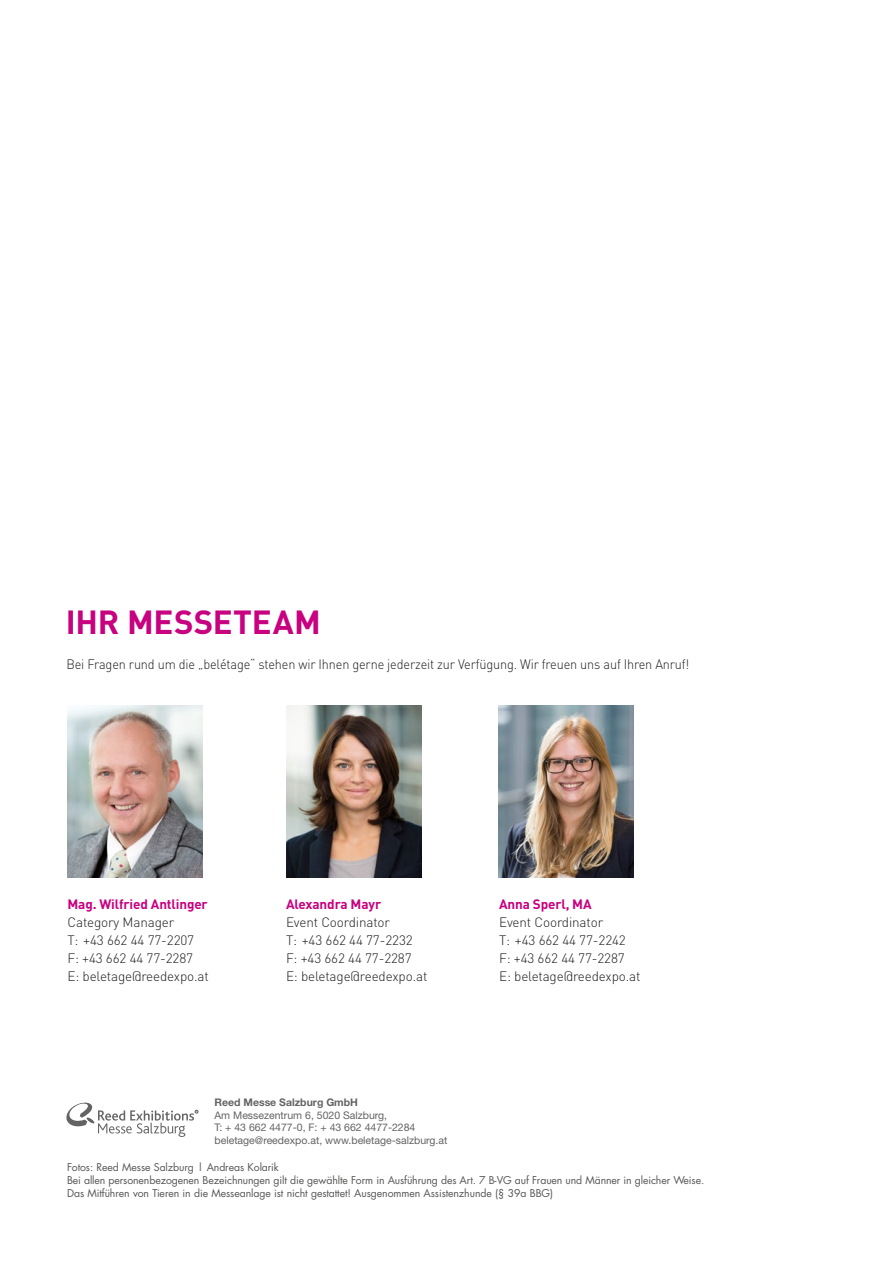
<style>
.page{position:relative;width:893px;height:1263px;background:#fff}
.page>*{position:absolute;margin:0;border:0;box-sizing:border-box;transform-origin:0 0}
.t1{font:700 33px "DIN";color:#c7017f}
.t2{font:300 13.5px/18px "DIN";letter-spacing:-.01em;color:#1d1d1b}
.t3{font:300 13.5px "DIN";letter-spacing:-.01em;color:#1d1d1b;scale:.94 1}
.t4{font:700 13.5px "DIN";letter-spacing:-.01em;color:#c7017f}
.t5{font:10.5px/12.6px "Futura";letter-spacing:-.01em;color:#575756}
.t6{font:10.5px/12.6px "Helvetica Neue LT Pro";color:#646363}
.t7{font:700 10.5px "Helvetica Neue LT Pro";color:#646363}
</style>
<div class="page">
<img style="left:67px;top:705px;width:135px;height:173px">
<img style="left:499px;top:705px;width:135px;height:173px">
<img style="left:286px;top:705px;width:135px;height:173px">
<svg style="left:66px;top:1102px;width:132px;height:35px"></svg>
<h1 class="t1" style="left:66px;top:601px;width:257px">IHR MESSETEAM</h1>
<p class="t3" style="left:66px;top:656px;width:664px">Bei Fragen rund um die „belétage“ stehen wir Ihnen gerne jederzeit zur Verfügung. Wir freuen uns auf Ihren Anruf!</p>
<p class="t4" style="left:67px;top:895px;width:142px">Mag. Wilfried Antlinger</p>
<p class="t2" style="left:67px;top:913px;width:143px">Category Manager<br>T: +43 662 44 77-2207<br>F: +43 662 44 77-2287<br>E: beletage@reedexpo.at</p>
<p class="t4" style="left:286px;top:895px;width:97px">Alexandra Mayr</p>
<p class="t2" style="left:286px;top:913px;width:143px">Event Coordinator<br>T: +43 662 44 77-2232<br>F: +43 662 44 77-2287<br>E: beletage@reedexpo.at</p>
<p class="t7" style="left:215px;top:1096px;width:145px">Reed Messe Salzburg GmbH</p>
<p class="t6" style="left:215px;top:1108px;width:234px">Am Messezentrum 6, 5020 Salzburg,<br>T: + 43 662 4477-0, F: + 43 662 4477-2284 beletage@reedexpo.at, www.beletage-salzburg.at</p>
<p class="t4" style="left:499px;top:895px;width:94px">Anna Sperl, MA</p>
<p class="t2" style="left:499px;top:913px;width:143px">Event Coordinator<br>T: +43 662 44 77-2242<br>F: +43 662 44 77-2287<br>E: beletage@reedexpo.at</p>
<p class="t5" style="left:67px;top:1161px;width:639px">Fotos: Reed Messe Salzburg | Andreas Kolarik<br>Bei allen personenbezogenen Bezeichnungen gilt die gewählte Form in Ausführung des Art. 7 B-VG auf Frauen und Männer in gleicher Weise.<br>Das Mitführen von Tieren in die Messeanlage ist nicht gestattet! Ausgenommen Assistenzhunde (§ 39a BBG)</p>
</div>
